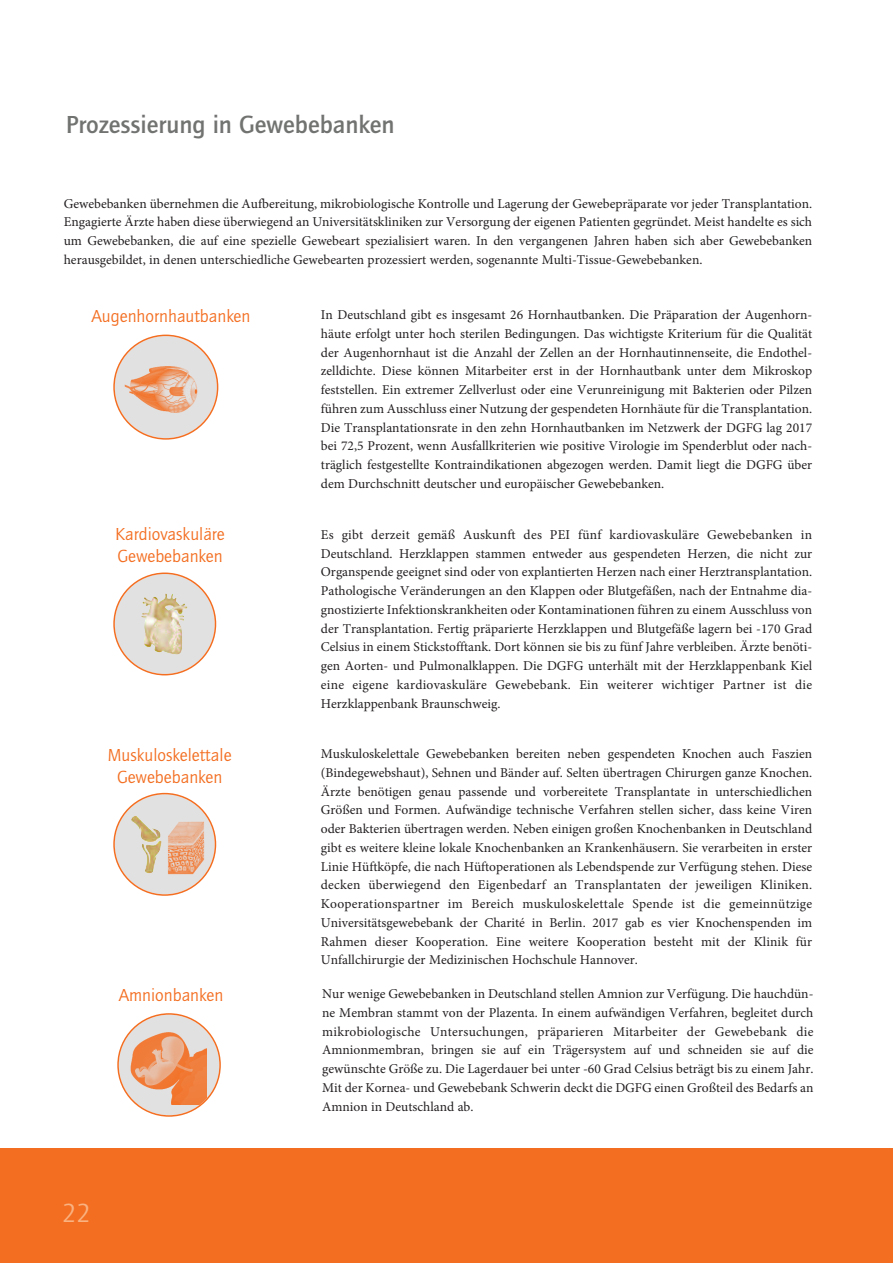
<style>
.page{position:relative;width:893px;height:1263px;background:#fff}
.page>*{position:absolute;margin:0;border:0;box-sizing:border-box;transform-origin:0 0}
.t1{font:27px "ITC Quay Sans";color:#f9b281}
.t2{font:500 25.5px "ITC Quay Sans";color:#717371}
.t3{font:18px/21.6px "ITC Quay Sans";color:#f36e21;text-align:center}
.t4{font:13.5px/18.8px "Minion Pro";color:#231f20;text-align:justify}
</style>
<div class="page">
<svg style="left:113px;top:335px;width:105px;height:105px"></svg>
<svg style="left:113px;top:572px;width:103px;height:103px"></svg>
<svg style="left:113px;top:793px;width:103px;height:103px"></svg>
<img style="left:147px;top:828px;width:14px;height:14px">
<img style="left:167px;top:820px;width:38px;height:55px">
<svg style="left:117px;top:1013px;width:104px;height:104px"></svg>
<div style="left:0;top:1148px;width:893px;height:115px;background:#f36e21"></div>
<h2 class="t2" style="left:66px;top:109px;width:330px">Prozessierung in Gewebebanken</h2>
<p class="t4" style="left:64px;top:195px;width:750px">Gewebebanken übernehmen die Aufbereitung, mikrobiologische Kontrolle und Lagerung der Gewebepräparate vor jeder Transplantation.<br>Engagierte Ärzte haben diese überwiegend an Universitätskliniken zur Versorgung der eigenen Patienten gegründet. Meist handelte es sich um Gewebebanken, die auf eine spezielle Gewebeart spezialisiert waren. In den vergangenen Jahren haben sich aber Gewebebanken herausgebildet, in denen unterschiedliche Gewebearten prozessiert werden, sogenannte Multi-Tissue-Gewebebanken.</p>
<h3 class="t3" style="left:92px;top:305px;width:160px">Augenhornhautbanken</h3>
<h3 class="t3" style="left:115px;top:523px;width:111px;text-align:left">Kardiovaskuläre<br>Gewebebanken</h3>
<h3 class="t3" style="left:108px;top:744px;width:125px">Muskuloskelettale<br>Gewebebanken</h3>
<p class="t4" style="left:321px;top:307px;width:493px">In Deutschland gibt es insgesamt 26 Hornhautbanken. Die Präparation der Augenhorn&shy;häute erfolgt unter hoch sterilen Bedingungen. Das wichtigste Kriterium für die Qualität der Augenhornhaut ist die Anzahl der Zellen an der Hornhautinnenseite, die Endothel&shy;zelldichte. Diese können Mitarbeiter erst in der Hornhautbank unter dem Mikroskop feststellen. Ein extremer Zellverlust oder eine Verunreinigung mit Bakterien oder Pilzen führen zum Ausschluss einer Nutzung der gespendeten Hornhäute für die Transplantation.<br>Die Transplantationsrate in den zehn Hornhautbanken im Netzwerk der DGFG lag 2017 bei 72,5 Prozent, wenn Ausfallkriterien wie positive Virologie im Spenderblut oder nach&shy;träglich festgestellte Kontraindikationen abgezogen werden. Damit liegt die DGFG über dem Durchschnitt deutscher und europäischer Gewebebanken.</p>
<p class="t4" style="left:321px;top:526px;width:493px">Es gibt derzeit gemäß Auskunft des PEI fünf kardiovaskuläre Gewebebanken in Deutschland. Herzklappen stammen entweder aus gespendeten Herzen, die nicht zur Organspende geeignet sind oder von explantierten Herzen nach einer Herztransplantation.<br>Pathologische Veränderungen an den Klappen oder Blutgefäßen, nach der Entnahme dia&shy;gnostizierte Infektionskrankheiten oder Kontaminationen führen zu einem Ausschluss von der Transplantation. Fertig präparierte Herzklappen und Blutgefäße lagern bei -170 Grad Celsius in einem Stickstofftank. Dort können sie bis zu fünf Jahre verbleiben. Ärzte benöti&shy;gen Aorten- und Pulmonalklappen. Die DGFG unterhält mit der Herzklappenbank Kiel eine eigene kardiovaskuläre Gewebebank. Ein weiterer wichtiger Partner ist die Herzklappenbank Braunschweig.</p>
<p class="t4" style="left:321px;top:746px;width:493px">Muskuloskelettale Gewebebanken bereiten neben gespendeten Knochen auch Faszien (Bindegewebshaut), Sehnen und Bänder auf. Selten übertragen Chirurgen ganze Knochen.<br>Ärzte benötigen genau passende und vorbereitete Transplantate in unterschiedlichen Größen und Formen. Aufwändige technische Verfahren stellen sicher, dass keine Viren oder Bakterien übertragen werden. Neben einigen großen Knochenbanken in Deutschland gibt es weitere kleine lokale Knochenbanken an Krankenhäusern. Sie verarbeiten in erster Linie Hüftköpfe, die nach Hüftoperationen als Lebendspende zur Verfügung stehen. Diese decken überwiegend den Eigenbedarf an Transplantaten der jeweiligen Kliniken.<br>Kooperationspartner im Bereich muskuloskelettale Spende ist die gemeinnützige Universitätsgewebebank der Charité in Berlin. 2017 gab es vier Knochenspenden im Rahmen dieser Kooperation. Eine weitere Kooperation besteht mit der Klinik für Unfallchirurgie der Medizinischen Hochschule Hannover.</p>
<h3 class="t3" style="left:119px;top:984px;width:106px">Amnionbanken</h3>
<p class="t4" style="left:322px;top:985px;width:493px">Nur wenige Gewebebanken in Deutschland stellen Amnion zur Verfügung. Die hauchdün&shy;ne Membran stammt von der Plazenta. In einem aufwändigen Verfahren, begleitet durch mikrobiologische Untersuchungen, präparieren Mitarbeiter der Gewebebank die Amnionmembran, bringen sie auf ein Trägersystem auf und schneiden sie auf die gewünschte Größe zu. Die Lagerdauer bei unter -60 Grad Celsius beträgt bis zu einem Jahr.<br>Mit der Kornea- und Gewebebank Schwerin deckt die DGFG einen Großteil des Bedarfs an Amnion in Deutschland ab.</p>
<h1 class="t1" style="left:62px;top:1196px;width:30px">22</h1>
</div>
